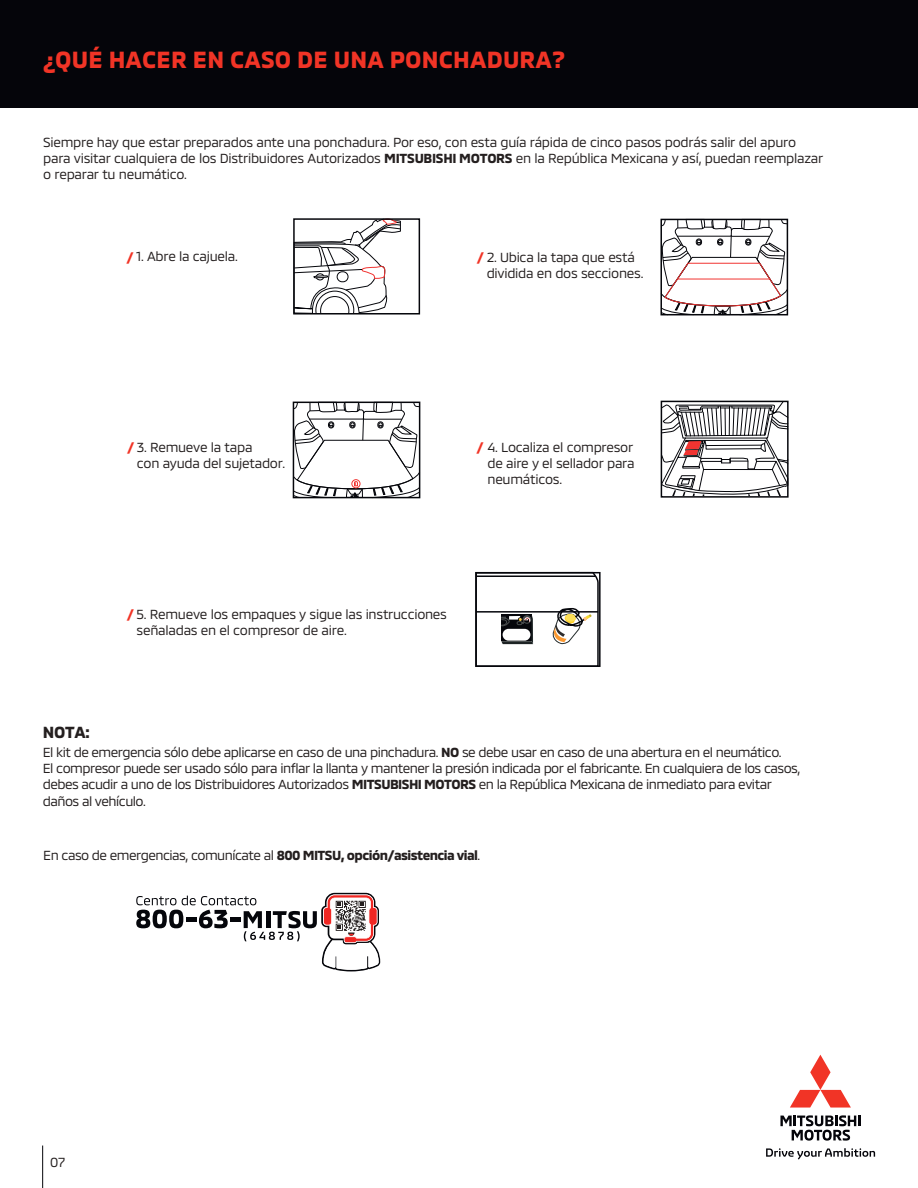
<style>
.page{position:relative;width:918px;height:1188px;background:#fff}
.page>*{position:absolute;margin:0;border:0;box-sizing:border-box;transform-origin:0 0}
.t1{font:700 24px "MMC";letter-spacing:.01em;color:#f13426}
.t2{font:700 16.5px "MMC";color:#241f1f}
.t3{font:13.5px/16.2px "MMC";letter-spacing:-.02em;color:#241f1f}
.t4{font:13.5px/16.2px "MMC";letter-spacing:-.04em;color:#241f1f}
.s1{font-weight:700}
.s2{font-weight:700;color:#f13426}
</style>
<div class="page">
<div style="left:0;top:0;width:918px;height:108px;background:#05050a"></div>
<hr style="left:42px;top:1146px;width:1px;height:42px;background:#05050a">
<svg style="left:780px;top:1115px;width:81px;height:26px"></svg>
<svg style="left:790px;top:1055px;width:61px;height:53px"></svg>
<svg style="left:766px;top:1148px;width:109px;height:12px"></svg>
<svg style="left:293px;top:402px;width:127px;height:96px"></svg>
<div style="left:352px;top:479px;width:8px;height:9px;border:1px solid #f13431;border-radius:50%"></div>
<svg style="left:296px;top:221px;width:105px;height:91px"></svg>
<div style="left:293px;top:218px;width:127px;height:97px;border:2px solid #05060b"></div>
<div style="left:661px;top:401px;width:128px;height:97px;border:2px solid #05060b"></div>
<svg style="left:660px;top:219px;width:129px;height:277px"></svg>
<svg style="left:475px;top:571px;width:124px;height:96px"></svg>
<svg style="left:136px;top:893px;width:244px;height:78px"></svg>
<h1 class="t1" style="left:43px;top:41px;width:525px">¿QUÉ HACER EN CASO DE UNA PONCHADURA?</h1>
<p class="t3" style="left:43px;top:132px;width:782px">Siempre hay que estar preparados ante una ponchadura. Por eso, con esta guía rápida de cinco pasos podrás salir del apuro para visitar cualquiera de los Distribuidores Autorizados <span class="s1">MITSUBISHI MOTORS</span> en la República Mexicana y así, puedan reemplazar o reparar tu neumático.</p>
<p class="t3" style="left:126px;top:247px;width:113px"><span class="s2">/</span> 1. Abre la cajuela.</p>
<p class="t3" style="left:487px;top:247px;width:158px;text-indent:-10px"><span class="s2">/</span> 2. Ubica la tapa que está dividida en dos secciones.</p>
<p class="t3" style="left:137px;top:437px;width:150px;text-indent:-10px"><span class="s2">/</span> 3. Remueve la tapa<br>con ayuda del sujetador.</p>
<p class="t3" style="left:488px;top:437px;width:149px;text-align:justify;text-indent:-11px"><span class="s2">/</span> 4. Localiza el compresor de aire y el sellador para neumáticos.</p>
<p class="t3" style="left:137px;top:605px;width:312px;text-indent:-10px"><span class="s2">/</span> 5. Remueve los empaques y sigue las instrucciones señaladas en el compresor de aire.</p>
<p class="t2" style="left:43px;top:719px;width:49px">NOTA:</p>
<p class="t4" style="left:43px;top:742px;width:759px">El kit de emergencia sólo debe aplicarse en caso de una pinchadura. <span class="s1">NO</span> se debe usar en caso de una abertura en el neumático.<br>El compresor puede ser usado sólo para inflar la llanta y mantener la presión indicada por el fabricante. En cualquiera de los casos, debes acudir a uno de los Distribuidores Autorizados <span class="s1">MITSUBISHI MOTORS</span> en la República Mexicana de inmediato para evitar daños al vehículo.</p>
<p class="t4" style="left:43px;top:845px;width:439px">En caso de emergencias, comunícate al <span class="s1">800 MITSU, opción/asistencia vial</span>.</p>
<p class="t3" style="left:50px;top:1152px;width:17px">07</p>
</div>
